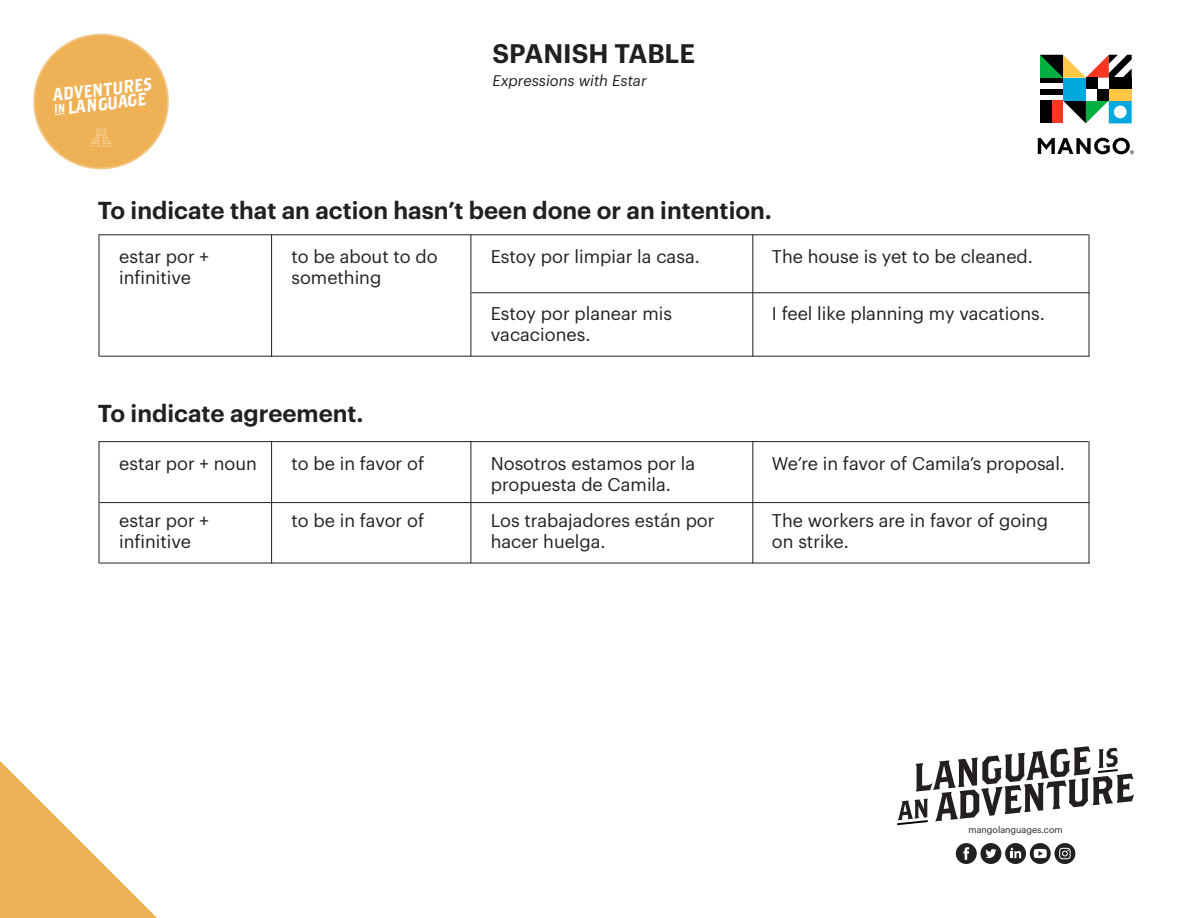
<style>
.page{position:relative;width:1188px;height:918px;background:#fff}
.page>*{position:absolute;margin:0;border:0;box-sizing:border-box;transform-origin:0 0}
.t1{font:600 26.25px "Graphik LCG";color:#231f20}
.t2{font:600 24px "Graphik LCG";color:#231f20}
.t3{font:18px/21px "Graphik LCG";color:#231f20}
.t4{font:17.85px/14.4px "Brothers OT";color:#fff;scale:.91 1}
.t5{font:italic 15px "Graphik LCG";color:#231f20}
.t6{font:9px "Graphik LCG";color:#231f20}
.s1{font-size:12px}
</style>
<div class="page">
<svg style="left:0;top:761px;width:157px;height:157px"></svg>
<svg style="left:1038px;top:138px;width:96px;height:16px"></svg>
<div style="left:1063px;top:78px;width:23px;height:23px;background:#00a8e0"></div>
<div style="left:1097px;top:89px;width:12px;height:12px;background:#000"></div>
<div style="left:1040px;top:78px;width:23px;height:5px;background:#000"></div>
<div style="left:1040px;top:89px;width:23px;height:6px;background:#000"></div>
<svg style="left:1063px;top:101px;width:69px;height:22px"></svg>
<div style="left:1086px;top:78px;width:11px;height:11px;background:#000"></div>
<div style="left:1040px;top:101px;width:23px;height:22px;background:#fa3821"></div>
<div style="left:1040px;top:101px;width:12px;height:22px;background:#000"></div>
<div style="left:1109px;top:78px;width:23px;height:23px;background:#ffc745"></div>
<div style="left:1109px;top:78px;width:23px;height:11px;background:#000"></div>
<svg style="left:1040px;top:55px;width:92px;height:23px"></svg>
<div style="left:33px;top:34px;width:136px;height:135px;background:#eeb156;border-radius:50%"></div>
<svg style="left:55px;top:113px;width:10px;height:2px"></svg>
<div style="left:32px;top:32px;width:139px;height:139px;border:3px solid #fff;border-radius:50%"></div>
<svg style="left:90px;top:128px;width:22px;height:19px"></svg>
<svg style="left:897px;top:746px;width:237px;height:79px"></svg>
<div style="left:1030px;top:843px;width:21px;height:21px;background:#212121;border-radius:10px"></div>
<svg style="left:1034px;top:849px;width:13px;height:9px"></svg>
<div style="left:980px;top:843px;width:21px;height:21px;background:#212121;border-radius:10px"></div>
<svg style="left:985px;top:849px;width:11px;height:9px"></svg>
<svg style="left:1005px;top:843px;width:21px;height:21px"></svg>
<svg style="left:1011px;top:848px;width:10px;height:10px"></svg>
<div style="left:956px;top:843px;width:21px;height:21px;background:#212121;border-radius:10px"></div>
<svg style="left:963px;top:847px;width:6px;height:13px"></svg>
<div style="left:1054px;top:843px;width:21px;height:21px;background:#212121;border-radius:10px"></div>
<svg style="left:1059px;top:848px;width:12px;height:11px"></svg>
<hr style="left:99px;top:502px;width:990px;height:1px;background:#231f20">
<hr style="left:99px;top:563px;width:990px;height:1px;background:#231f20">
<hr style="left:99px;top:441px;width:990px;height:1px;background:#231f20">
<hr style="left:271px;top:441px;width:1px;height:122px;background:#231f20">
<hr style="left:99px;top:441px;width:1px;height:122px;background:#231f20">
<hr style="left:471px;top:441px;width:1px;height:122px;background:#231f20">
<hr style="left:752px;top:441px;width:1px;height:122px;background:#231f20">
<hr style="left:1089px;top:441px;width:1px;height:122px;background:#231f20">
<hr style="left:471px;top:292px;width:618px;height:1px;background:#231f20">
<hr style="left:99px;top:356px;width:990px;height:1px;background:#231f20">
<hr style="left:99px;top:234px;width:990px;height:1px;background:#231f20">
<hr style="left:271px;top:234px;width:1px;height:123px;background:#231f20">
<hr style="left:99px;top:234px;width:1px;height:123px;background:#231f20">
<hr style="left:471px;top:235px;width:1px;height:121px;background:#231f20">
<hr style="left:752px;top:234px;width:1px;height:122px;background:#231f20">
<hr style="left:1089px;top:234px;width:1px;height:122px;background:#231f20">
<p class="t4" style="left:52px;top:88px;width:111px;rotate:-6deg">ADVENTURES<br><span class="s1">IN</span> LANGUAGE</p>
<p class="t1" style="left:493px;top:34px;width:204px">SPANISH TABLE</p>
<p class="t5" style="left:493px;top:69px;width:156px">Expressions with Estar</p>
<p class="t2" style="left:98px;top:191px;width:676px">To indicate that an action hasn’t been done or an intention.</p>
<p class="t3" style="left:291px;top:245px;width:148px">to be about to do something</p>
<p class="t3" style="left:119px;top:245px;width:91px">estar por + infinitive</p>
<p class="t3" style="left:491px;top:245px;width:211px">Estoy por limpiar la casa.</p>
<p class="t3" style="left:491px;top:302px;width:183px">Estoy por planear mis vacaciones.</p>
<p class="t3" style="left:772px;top:245px;width:263px">The house is yet to be cleaned.</p>
<p class="t3" style="left:772px;top:302px;width:274px">I feel like planning my vacations.</p>
<p class="t2" style="left:98px;top:395px;width:267px">To indicate agreement.</p>
<p class="t3" style="left:291px;top:452px;width:134px">to be in favor of</p>
<p class="t3" style="left:119px;top:452px;width:139px">estar por + noun</p>
<p class="t3" style="left:119px;top:509px;width:91px">estar por + infinitive</p>
<p class="t3" style="left:291px;top:509px;width:134px">to be in favor of</p>
<p class="t3" style="left:491px;top:452px;width:206px">Nosotros estamos por la propuesta de Camila.</p>
<p class="t3" style="left:491px;top:509px;width:225px">Los trabajadores están por</p>
<p class="t3" style="left:491px;top:530px;width:116px">hacer huelga.</p>
<p class="t3" style="left:772px;top:452px;width:295px">We’re in favor of Camila’s proposal.</p>
<p class="t3" style="left:772px;top:509px;width:278px">The workers are in favor of going on strike.</p>
<p class="t6" style="left:969px;top:823px;width:96px">mangolanguages.com</p>
</div>
